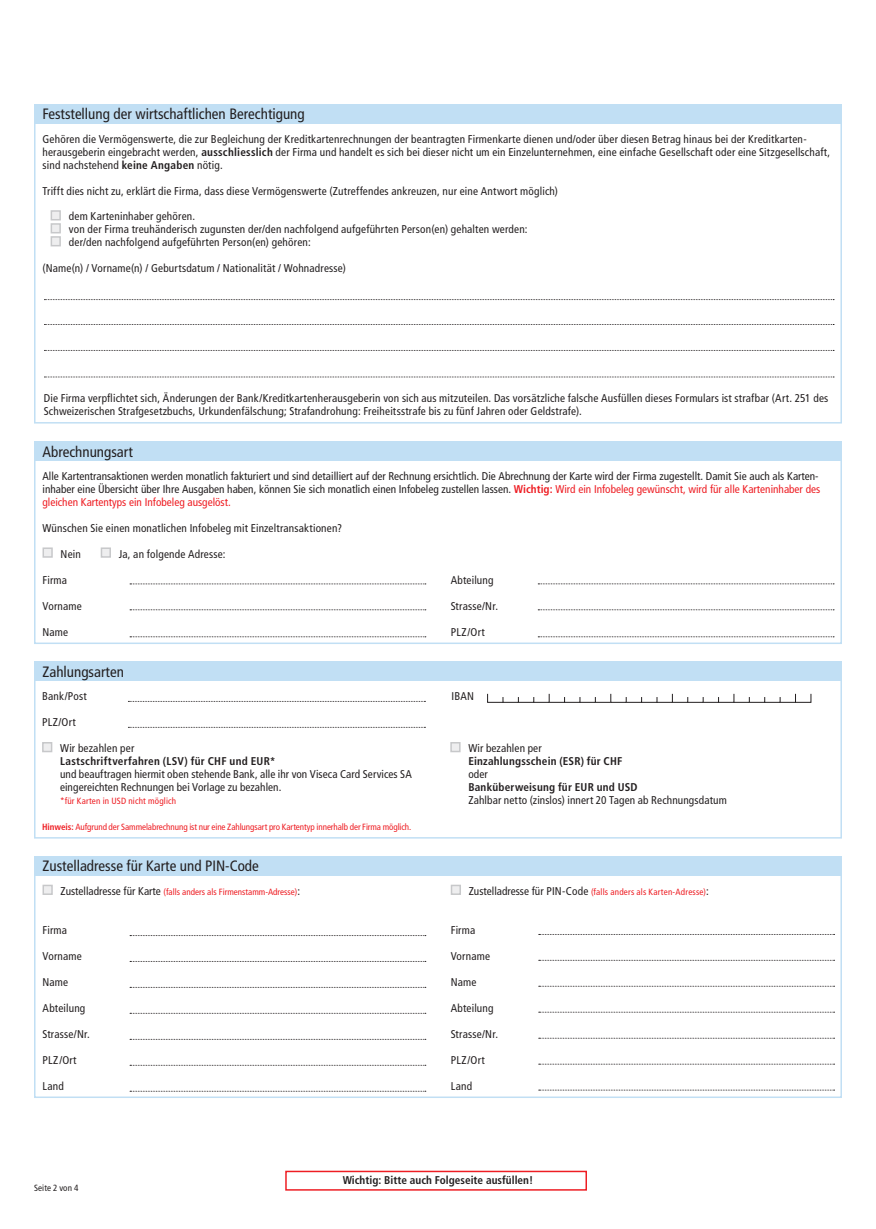
<style>
.page{position:relative;width:876px;height:1229px;background:#fff}
.page>*{position:absolute;margin:0;border:0;box-sizing:border-box;transform-origin:0 0}
.t1{font:condensed 15px "Frutiger LT Pro";color:#231f20}
.t2{font:condensed 11.25px/12.9px "Frutiger LT Pro";letter-spacing:.015em;color:#231f20}
.t3{font:700 condensed 11.25px "Frutiger LT Pro";letter-spacing:.015em;color:#231f20}
.t4{font:condensed 9px "Frutiger LT Pro";color:#ee1d23}
.t5{font:condensed 9px "Frutiger LT Pro";letter-spacing:.025em;color:#ee1d23}
.t6{font:condensed 9px "Frutiger LT Pro";letter-spacing:.02em;color:#ee1d23}
.t7{font:condensed 9px "Frutiger LT Pro";letter-spacing:.01em;color:#231f20}
.s1{font-weight:700}
.s2{font-weight:700;color:#ee1d23}
.s3{color:#ee1d23}
.s4{font-size:11.25px;color:#231f20}
</style>
<div class="page">
<div style="left:34px;top:448px;width:808px;height:196px;border:2px solid #c1dff4"></div>
<div style="left:51px;top:210px;width:10px;height:10px;background:#eeeeef;border:2px solid #c7c8ca"></div>
<div style="left:51px;top:223px;width:10px;height:10px;background:#eeeeef;border:2px solid #c7c8ca"></div>
<div style="left:51px;top:236px;width:10px;height:10px;background:#eeeeef;border:2px solid #c7c8ca"></div>
<div style="left:34px;top:104px;width:808px;height:20px;background:#c1dff4"></div>
<svg style="left:44px;top:299px;width:790px;height:1px"></svg>
<svg style="left:44px;top:324px;width:790px;height:1px"></svg>
<svg style="left:44px;top:350px;width:790px;height:1px"></svg>
<svg style="left:44px;top:377px;width:790px;height:1px"></svg>
<div style="left:34px;top:671px;width:808px;height:167px;border:2px solid #c1dff4"></div>
<div style="left:43px;top:547px;width:10px;height:11px;background:#eeeeef;border:2px solid #c7c8ca"></div>
<div style="left:101px;top:547px;width:10px;height:11px;background:#eeeeef;border:2px solid #c7c8ca"></div>
<svg style="left:130px;top:583px;width:296px;height:1px"></svg>
<svg style="left:538px;top:583px;width:296px;height:1px"></svg>
<svg style="left:130px;top:609px;width:296px;height:1px"></svg>
<svg style="left:538px;top:609px;width:296px;height:1px"></svg>
<svg style="left:130px;top:636px;width:296px;height:1px"></svg>
<svg style="left:538px;top:636px;width:296px;height:1px"></svg>
<div style="left:34px;top:441px;width:808px;height:20px;background:#c1dff4"></div>
<div style="left:34px;top:661px;width:808px;height:20px;background:#c1dff4"></div>
<div style="left:43px;top:885px;width:10px;height:10px;background:#eeeeef;border:2px solid #c7c8ca"></div>
<div style="left:451px;top:885px;width:10px;height:10px;background:#eeeeef;border:2px solid #c7c8ca"></div>
<svg style="left:130px;top:961px;width:296px;height:1px"></svg>
<svg style="left:130px;top:935px;width:296px;height:1px"></svg>
<svg style="left:130px;top:987px;width:296px;height:1px"></svg>
<svg style="left:130px;top:1013px;width:296px;height:1px"></svg>
<svg style="left:130px;top:1039px;width:296px;height:1px"></svg>
<svg style="left:130px;top:1065px;width:296px;height:1px"></svg>
<svg style="left:130px;top:1091px;width:296px;height:1px"></svg>
<svg style="left:539px;top:960px;width:295px;height:1px"></svg>
<svg style="left:539px;top:934px;width:295px;height:1px"></svg>
<svg style="left:539px;top:986px;width:295px;height:1px"></svg>
<svg style="left:539px;top:1012px;width:295px;height:1px"></svg>
<svg style="left:539px;top:1038px;width:295px;height:1px"></svg>
<svg style="left:539px;top:1064px;width:295px;height:1px"></svg>
<svg style="left:539px;top:1090px;width:295px;height:1px"></svg>
<div style="left:34px;top:856px;width:808px;height:20px;background:#c1dff4"></div>
<div style="left:42px;top:742px;width:10px;height:10px;background:#eeeeef;border:2px solid #c7c8ca"></div>
<div style="left:450px;top:742px;width:11px;height:10px;background:#eeeeef;border:2px solid #c7c8ca"></div>
<svg style="left:128px;top:701px;width:297px;height:1px"></svg>
<svg style="left:128px;top:727px;width:297px;height:1px"></svg>
<div style="left:285px;top:1171px;width:302px;height:19px;border:1px solid #ee1d23"></div>
<svg style="left:487px;top:693px;width:16px;height:10px"></svg>
<svg style="left:518px;top:693px;width:293px;height:10px"></svg>
<p class="t1" style="left:43px;top:105px;width:264px">Feststellung der wirtschaftlichen Berechtigung</p>
<p class="t2" style="left:43px;top:132px;width:789px">Gehören die Vermögenswerte, die zur Begleichung der Kreditkartenrechnungen der beantragten Firmenkarte dienen und/oder über diesen Betrag hinaus bei der Kreditkarten&shy;herausgeberin eingebracht werden, <span class="s1">ausschliesslich</span> der Firma und handelt es sich bei dieser nicht um ein Einzelunternehmen, eine einfache Gesellschaft oder eine Sitzgesellschaft, sind nachstehend <span class="s1">keine Angaben</span> nötig.</p>
<p class="t2" style="left:43px;top:184px;width:517px">Trifft dies nicht zu, erklärt die Firma, dass diese Vermögenswerte (Zutreffendes ankreuzen, nur eine Antwort möglich)</p>
<p class="t2" style="left:69px;top:210px;width:128px">dem Karteninhaber gehören.</p>
<p class="t2" style="left:69px;top:223px;width:460px">von der Firma treuhänderisch zugunsten der/den nachfolgend aufgeführten Person(en) gehalten werden:</p>
<p class="t2" style="left:69px;top:236px;width:243px">der/den nachfolgend aufgeführten Person(en) gehören:</p>
<p class="t2" style="left:43px;top:262px;width:305px">(Name(n) / Vorname(n) / Geburtsdatum / Nationalität / Wohnadresse)</p>
<p class="t2" style="left:44px;top:392px;width:786px">Die Firma verpflichtet sich, Änderungen der Bank/Kreditkartenherausgeberin von sich aus mitzuteilen. Das vorsätzliche falsche Ausfüllen dieses Formulars ist strafbar (Art. 251 des<br>Schweizerischen Strafgesetzbuchs, Urkundenfälschung; Strafandrohung: Freiheitsstrafe bis zu fünf Jahren oder Geldstrafe).</p>
<p class="t1" style="left:43px;top:443px;width:92px">Abrechnungsart</p>
<p class="t2" style="left:43px;top:470px;width:779px">Alle Kartentransaktionen werden monatlich fakturiert und sind detailliert auf der Rechnung ersichtlich. Die Abrechnung der Karte wird der Firma zugestellt. Damit Sie auch als Karten&shy;inhaber eine Übersicht über Ihre Ausgaben haben, können Sie sich monatlich einen Infobeleg zustellen lassen. <span class="s2">Wichtig:</span> <span class="s3">Wird ein Infobeleg gewünscht, wird für alle Karteninhaber des gleichen Kartentyps ein Infobeleg ausgelöst.</span></p>
<p class="t2" style="left:43px;top:521px;width:301px">Wünschen Sie einen monatlichen Infobeleg mit Einzeltransaktionen?</p>
<p class="t2" style="left:61px;top:547px;width:22px">Nein</p>
<p class="t2" style="left:119px;top:547px;width:108px">Ja, an folgende Adresse:</p>
<p class="t2" style="left:43px;top:573px;width:26px">Firma</p>
<p class="t2" style="left:43px;top:599px;width:41px">Vorname</p>
<p class="t2" style="left:43px;top:625px;width:27px">Name</p>
<p class="t1" style="left:43px;top:663px;width:83px">Zahlungsarten</p>
<p class="t2" style="left:451px;top:573px;width:44px">Abteilung</p>
<p class="t2" style="left:451px;top:599px;width:49px">Strasse/Nr.</p>
<p class="t2" style="left:451px;top:625px;width:36px">PLZ/Ort</p>
<p class="t2" style="left:42px;top:690px;width:46px">Bank/Post</p>
<p class="t2" style="left:452px;top:690px;width:24px">IBAN</p>
<p class="t2" style="left:42px;top:716px;width:35px">PLZ/Ort</p>
<p class="t2" style="left:468px;top:742px;width:75px">Wir bezahlen per</p>
<p class="t3" style="left:468px;top:755px;width:156px">Einzahlungsschein (ESR) für CHF</p>
<p class="t2" style="left:468px;top:768px;width:21px">oder</p>
<p class="t3" style="left:468px;top:781px;width:171px">Banküberweisung für EUR und USD</p>
<p class="t2" style="left:468px;top:794px;width:260px">Zahlbar netto (zinslos) innert 20 Tagen ab Rechnungsdatum</p>
<p class="t2" style="left:60px;top:742px;width:76px">Wir bezahlen per</p>
<p class="t3" style="left:60px;top:755px;width:217px">Lastschriftverfahren (LSV) für CHF und EUR*</p>
<p class="t2" style="left:60px;top:768px;width:353px">und beauftragen hiermit oben stehende Bank, alle ihr von Viseca Card Services SA</p>
<p class="t2" style="left:60px;top:781px;width:223px">eingereichten Rechnungen bei Vorlage zu bezahlen.</p>
<p class="t6" style="left:60px;top:796px;width:118px">*für Karten in USD nicht möglich</p>
<p class="t4" style="left:42px;top:822px;width:371px"><span class="s1">Hinweis:</span> Aufgrund der Sammelabrechnung ist nur eine Zahlungsart pro Kartentyp innerhalb der Firma möglich.</p>
<p class="t1" style="left:43px;top:857px;width:218px">Zustelladresse für Karte und PIN-Code</p>
<p class="t4" style="left:61px;top:886px;width:241px"><span class="s4">Zustelladresse für Karte</span> (falls anders als Firmenstamm-Adresse)<span class="s4">:</span></p>
<p class="t2" style="left:43px;top:923px;width:26px">Firma</p>
<p class="t2" style="left:43px;top:949px;width:41px">Vorname</p>
<p class="t2" style="left:43px;top:975px;width:27px">Name</p>
<p class="t2" style="left:43px;top:1001px;width:44px">Abteilung</p>
<p class="t2" style="left:43px;top:1027px;width:49px">Strasse/Nr.</p>
<p class="t2" style="left:43px;top:1053px;width:36px">PLZ/Ort</p>
<p class="t2" style="left:43px;top:1079px;width:23px">Land</p>
<p class="t7" style="left:34px;top:1182px;width:46px">Seite 2 von 4</p>
<p class="t5" style="left:469px;top:886px;width:242px"><span class="s4">Zustelladresse für PIN-Code</span> (falls anders als Karten-Adresse)<span class="s4">:</span></p>
<p class="t2" style="left:451px;top:923px;width:26px">Firma</p>
<p class="t2" style="left:451px;top:949px;width:41px">Vorname</p>
<p class="t2" style="left:451px;top:975px;width:27px">Name</p>
<p class="t2" style="left:451px;top:1001px;width:44px">Abteilung</p>
<p class="t2" style="left:451px;top:1027px;width:49px">Strasse/Nr.</p>
<p class="t2" style="left:451px;top:1053px;width:36px">PLZ/Ort</p>
<p class="t2" style="left:451px;top:1079px;width:23px">Land</p>
<p class="t3" style="left:343px;top:1173px;width:192px">Wichtig: Bitte auch Folgeseite ausfüllen!</p>
</div>
